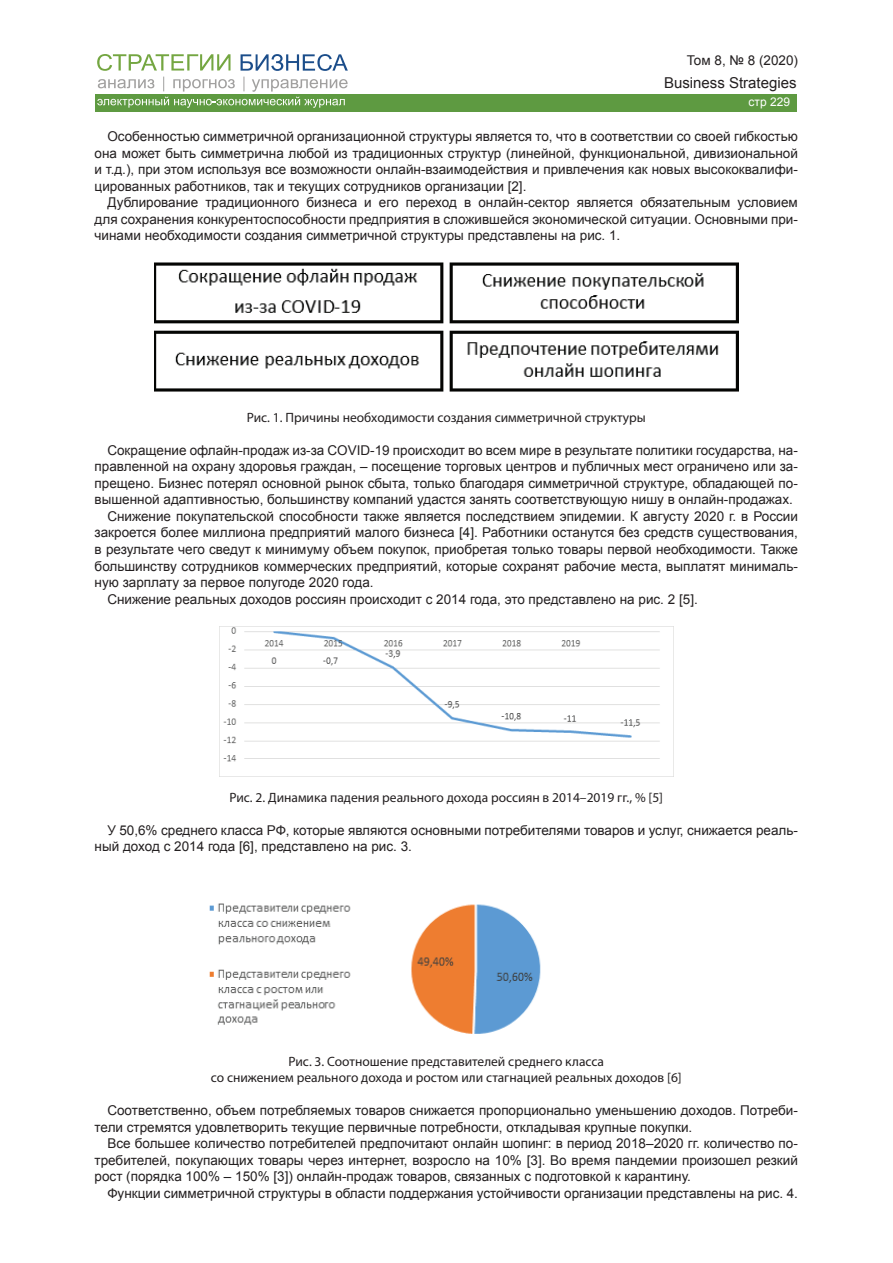
<style>
.page{position:relative;width:893px;height:1263px;background:#fff}
.page>*{position:absolute;margin:0;border:0;box-sizing:border-box;transform-origin:0 0}
.t1{font:15px "Arial";color:#231f20}
.Основной_текст{font:13.5px/16.5px "Arial";color:#231f20;text-align:justify}
.Таблица{font:13.5px "Myriad Pro";color:#231f20}
.t2{font:12px "Arial";color:#fff}
</style>
<div class="page">
<div style="left:95px;top:94px;width:702px;height:17px;background:#5e9a41"></div>
<svg style="left:97px;top:54px;width:133px;height:17px"></svg>
<svg style="left:241px;top:54px;width:107px;height:17px"></svg>
<svg style="left:97px;top:77px;width:251px;height:31px"></svg>
<img style="left:154px;top:262px;width:584px;height:130px">
<img style="left:219px;top:626px;width:454px;height:150px">
<img style="left:209px;top:903px;width:332px;height:131px">
<p class="Основной_текст" style="left:687px;top:52px;width:113px">Том 8, № 8 (2020)</p>
<p class="t1" style="left:664px;top:72px;width:134px">Business Strategies</p>
<p class="t2" style="left:749px;top:94px;width:43px">стр 229</p>
<p class="Основной_текст" style="left:95px;top:129px;width:705px;text-indent:13px">Особенностью симметричной организационной структуры является то, что в соответствии со своей гибкостью она может быть симметрична любой из традиционных структур (линейной, функциональной, дивизиональной и т.д.), при этом используя все возможности онлайн-взаимодействия и привлечения как новых высококвалифи&shy;цированных работников, так и текущих сотрудников организации [2].</p>
<p class="Основной_текст" style="left:95px;top:195px;width:705px;text-indent:13px">Дублирование традиционного бизнеса и его переход в онлайн-сектор является обязательным условием для сохранения конкурентоспособности предприятия в сложившейся экономической ситуации. Основными при&shy;чинами необходимости создания симметричной структуры представлены на рис. 1.</p>
<p class="Таблица" style="left:247px;top:409px;width:401px">Рис. 1. Причины необходимости создания симметричной структуры</p>
<p class="Основной_текст" style="left:95px;top:442px;width:705px;text-indent:13px">Сокращение офлайн-продаж из‑за COVID-19 происходит во всем мире в результате политики государства, на&shy;правленной на охрану здоровья граждан, – посещение торговых центров и публичных мест ограничено или за&shy;прещено. Бизнес потерял основной рынок сбыта, только благодаря симметричной структуре, обладающей по&shy;вышенной адаптивностью, большинству компаний удастся занять соответствующую нишу в онлайн-продажах.</p>
<p class="Основной_текст" style="left:95px;top:508px;width:705px;text-indent:13px">Снижение покупательской способности также является последствием эпидемии. К августу 2020 г. в России закроется более миллиона предприятий малого бизнеса [4]. Работники останутся без средств существования, в результате чего сведут к минимуму объем покупок, приобретая только товары первой необходимости. Также большинству сотрудников коммерческих предприятий, которые сохранят рабочие места, выплатят минималь&shy;ную зарплату за первое полугоде 2020 года.</p>
<p class="Основной_текст" style="left:107px;top:591px;width:592px">Снижение реальных доходов россиян происходит с 2014 года, это представлено на рис. 2 [5].</p>
<p class="Таблица" style="left:229px;top:789px;width:435px">Рис. 2. Динамика падения реального дохода россиян в 2014–2019 гг., % [5]</p>
<p class="Основной_текст" style="left:95px;top:822px;width:705px;text-indent:13px">У 50,6% среднего класса РФ, которые являются основными потребителями товаров и услуг, снижается реаль&shy;ный доход с 2014 года [6], представлено на рис. 3.</p>
<p class="Таблица" style="left:288px;top:1053px;width:317px">Рис. 3. Соотношение представителей среднего класса</p>
<p class="Таблица" style="left:211px;top:1069px;width:472px">со снижением реального дохода и ростом или стагнацией реальных доходов [6]</p>
<p class="Основной_текст" style="left:95px;top:1102px;width:705px;text-indent:13px">Соответственно, объем потребляемых товаров снижается пропорционально уменьшению доходов. Потреби&shy;тели стремятся удовлетворить текущие первичные потребности, откладывая крупные покупки.</p>
<p class="Основной_текст" style="left:95px;top:1135px;width:705px;text-indent:13px">Все большее количество потребителей предпочитают онлайн шопинг: в период 2018–2020 гг. количество по&shy;требителей, покупающих товары через интернет, возросло на 10% [3]. Во время пандемии произошел резкий рост (порядка 100% – 150% [3]) онлайн-продаж товаров, связанных с подготовкой к карантину.</p>
<p class="Основной_текст" style="left:107px;top:1185px;width:692px">Функции симметричной структуры в области поддержания устойчивости организации представлены на рис. 4.</p>
</div>
